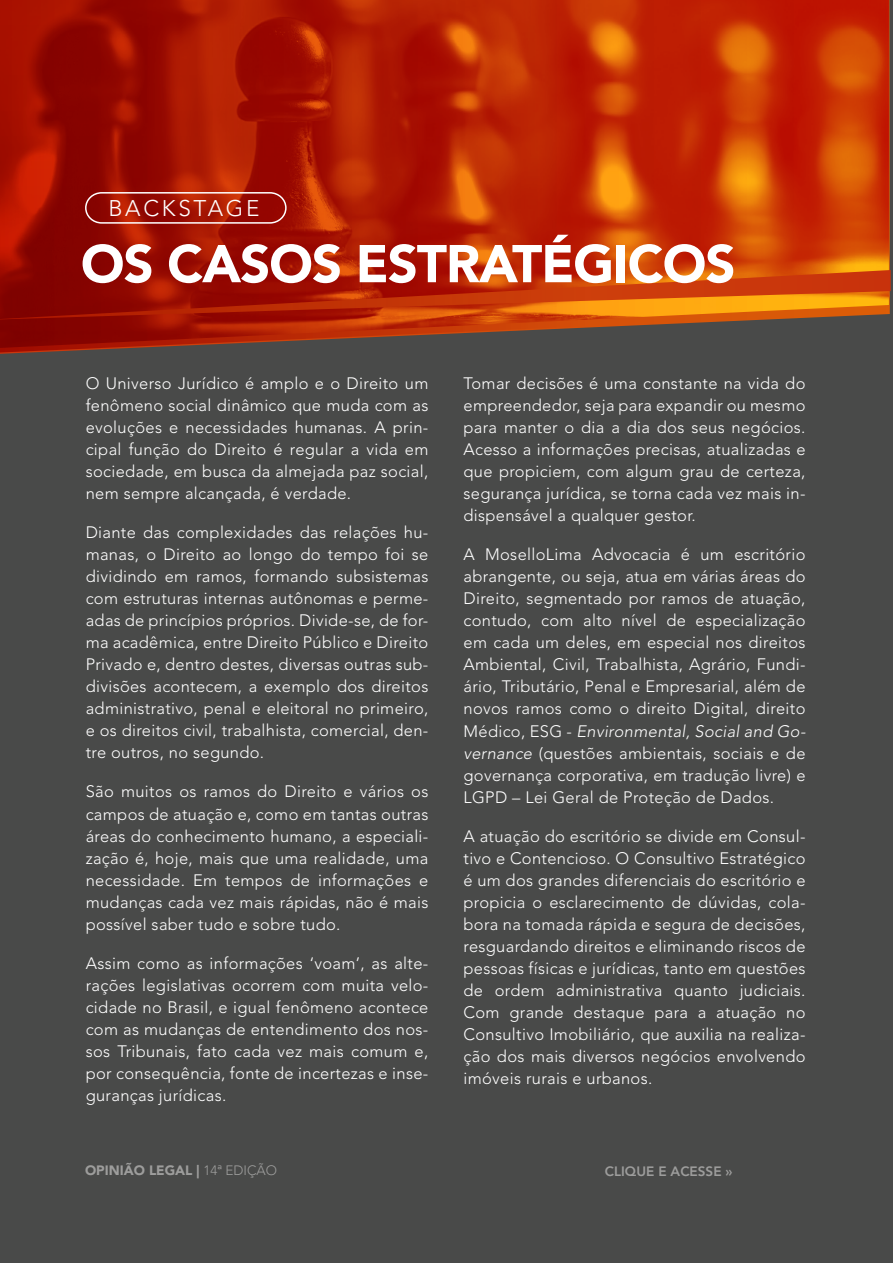
<style>
.page{position:relative;width:893px;height:1263px;background:#494a49}
.page>*{position:absolute;margin:0;border:0;box-sizing:border-box;transform-origin:0 0}
.t1{font:900 52.65px "Avenir LT Std";letter-spacing:-.02em;color:#fff}
.t2{font:300 22.5px "Avenir LT Std";letter-spacing:.12em;color:#fff}
.t3{font:300 16.5px/22px "Avenir LT Std";letter-spacing:.02em;color:#fff;text-align:justify}
.t4{font:900 13.5px "Avenir LT Std";color:#9d9d9c}
.t5{font:800 13.5px "Avenir LT Std";color:#9d9d9c}
.s1{font-style:italic}
.s2{font-weight:300}
</style>
<div class="page">
<svg style="left:0;top:0;width:889px;height:354px;background:#b02807"></svg>
<svg style="left:84px;top:191px;width:203px;height:33px;background:#a7261a"></svg>
<h2 class="t2" style="left:108px;top:195px;width:152px">BACKSTAGE</h2>
<h1 class="t1" style="left:81px;top:232px;width:656px">OS CASOS ESTRATÉGICOS</h1>
<p class="t3" style="left:86px;top:372px;width:344px">O Universo Jurídico é amplo e o Direito um fenômeno social dinâmico que muda com as evoluções e necessidades humanas. A prin&shy;cipal função do Direito é regular a vida em sociedade, em busca da almejada paz social, nem sempre alcançada, é verdade.</p>
<p class="t3" style="left:86px;top:521px;width:344px">Diante das complexidades das relações hu&shy;manas, o Direito ao longo do tempo foi se dividindo em ramos, formando subsistemas com estruturas internas autônomas e perme&shy;adas de princípios próprios. Divide-se, de for&shy;ma acadêmica, entre Direito Público e Direito Privado e, dentro destes, diversas outras sub&shy;divisões acontecem, a exemplo dos direitos administrativo, penal e eleitoral no primeiro, e os direitos civil, trabalhista, comercial, den&shy;tre outros, no segundo.</p>
<p class="t3" style="left:86px;top:781px;width:344px">São muitos os ramos do Direito e vários os campos de atuação e, como em tantas outras áreas do conhecimento humano, a especiali&shy;zação é, hoje, mais que uma realidade, uma necessidade. Em tempos de informações e mudanças cada vez mais rápidas, não é mais possível saber tudo e sobre tudo.</p>
<p class="t3" style="left:86px;top:952px;width:344px">Assim como as informações ‘voam’, as alte&shy;rações legislativas ocorrem com muita velo&shy;cidade no Brasil, e igual fenômeno acontece com as mudanças de entendimento dos nos&shy;sos Tribunais, fato cada vez mais comum e, por consequência, fonte de incertezas e inse&shy;guranças jurídicas.</p>
<p class="t3" style="left:463px;top:372px;width:344px">Tomar decisões é uma constante na vida do empreendedor, seja para expandir ou mesmo para manter o dia a dia dos seus negócios.<br>Acesso a informações precisas, atualizadas e que propiciem, com algum grau de certeza, segurança jurídica, se torna cada vez mais in&shy;dispensável a qualquer gestor.</p>
<p class="t3" style="left:463px;top:543px;width:344px">A MoselloLima Advocacia é um escritório abrangente, ou seja, atua em várias áreas do Direito, segmentado por ramos de atuação, contudo, com alto nível de especialização em cada um deles, em especial nos direitos Ambiental, Civil, Trabalhista, Agrário, Fundi&shy;ário, Tributário, Penal e Empresarial, além de novos ramos como o direito Digital, direito Médico, ESG - <span class="s1">Environmental, Social and Go&shy;vernance</span> (questões ambientais, sociais e de governança corporativa, em tradução livre) e LGPD – Lei Geral de Proteção de Dados.</p>
<p class="t3" style="left:463px;top:825px;width:344px">A atuação do escritório se divide em Consul&shy;tivo e Contencioso. O Consultivo Estratégico é um dos grandes diferenciais do escritório e propicia o esclarecimento de dúvidas, cola&shy;bora na tomada rápida e segura de decisões, resguardando direitos e eliminando riscos de pessoas físicas e jurídicas, tanto em questões de ordem administrativa quanto judiciais.<br>Com grande destaque para a atuação no Consultivo Imobiliário, que auxilia na realiza&shy;ção dos mais diversos negócios envolvendo imóveis rurais e urbanos.</p>
<p class="t4" style="left:85px;top:1162px;width:194px">OPINIÃO LEGAL | <span class="s2">14a EDIÇÃO</span></p>
<p class="t5" style="left:605px;top:1164px;width:129px">CLIQUE E ACESSE »</p>
</div>
